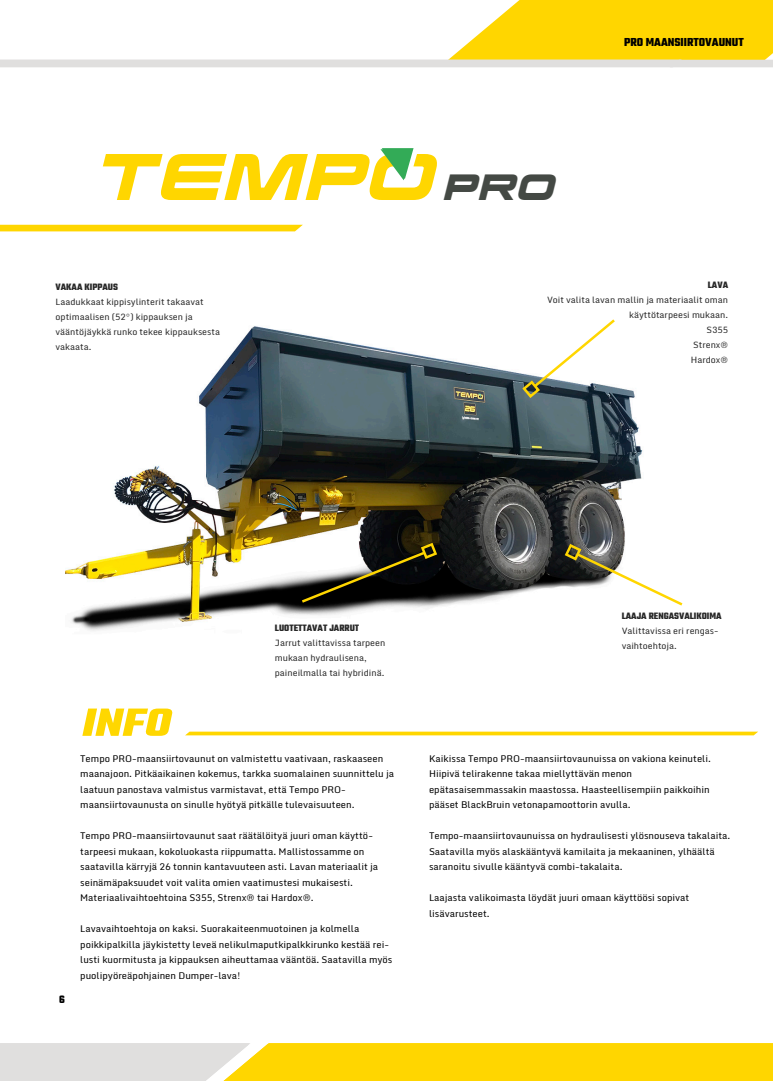
<style>
.page{position:relative;width:773px;height:1081px;background:#fff}
.page>*{position:absolute;margin:0;border:0;box-sizing:border-box;transform-origin:0 0}
.t1{font:italic 700 42.5px "Teko";color:#ffd700;scale:1.2 1}
.t2{font:italic 700 32.12px "Korataki Rg";color:#444944}
.t3{font:700 12.5px "Teko";color:#000}
.t4{font:700 11.62px "Teko";color:#000}
.t5{font:700 10px "Teko";color:#272727}
.t6{font:9.25px/15.5px "Monda";color:#000}
.t7{font:8.75px/15px "Monda";color:#272727}
</style>
<div class="page">
<img style="left:66px;top:326px;width:577px;height:305px">
<div style="left:0;top:225px;width:303px;height:6px;background:#ffd600"></div>
<svg style="left:185px;top:731px;width:573px;height:4px;background:#ffdc2a"></svg>
<svg style="left:103px;top:148px;width:334px;height:52px"></svg>
<svg style="left:0;top:1043px;width:772px;height:38px;background:#f5d947"></svg>
<svg style="left:299px;top:541px;width:139px;height:64px"></svg>
<svg style="left:563px;top:542px;width:120px;height:66px"></svg>
<svg style="left:520px;top:319px;width:97px;height:81px"></svg>
<svg style="left:0;top:0;width:772px;height:67px"></svg>
<p class="t5" style="left:56px;top:281px;width:64px">VAKAA KIPPAUS</p>
<p class="t7" style="left:56px;top:295px;width:166px">Laadukkaat kippisylinterit takaavat optimaalisen (52°) kippauksen ja vääntöjäykkä runko tekee kippauksesta vakaata.</p>
<p class="t2" style="left:444px;top:168px;width:114px">PRO</p>
<p class="t3" style="left:624px;top:34px;width:121px">PRO MAANSIIRTOVAUNUT</p>
<p class="t5" style="left:707px;top:278px;width:22px">LAVA</p>
<p class="t7" style="left:547px;top:292px;width:182px;text-align:right">Voit valita lavan mallin ja materiaalit oman käyttötarpeesi mukaan.</p>
<p class="t7" style="left:706px;top:322px;width:23px">S355</p>
<p class="t7" style="left:693px;top:337px;width:36px">Strenx®</p>
<p class="t7" style="left:690px;top:352px;width:39px">Hardox®</p>
<p class="t4" style="left:59px;top:992px;width:7px">6</p>
<p class="t1" style="left:80px;top:695px;width:86px">INFO</p>
<p class="t5" style="left:275px;top:621px;width:86px">LUOTETTAVAT JARRUT</p>
<p class="t7" style="left:275px;top:635px;width:112px">Jarrut valittavissa tarpeen</p>
<p class="t7" style="left:275px;top:650px;width:93px">mukaan hydraulisena,</p>
<p class="t7" style="left:275px;top:665px;width:111px">paineilmalla tai hybridinä.</p>
<p class="t6" style="left:80px;top:751px;width:315px">Tempo PRO-maansiirtovaunut on valmistettu vaativaan, raskaaseen maanajoon. Pitkäaikainen kokemus, tarkka suomalainen suunnittelu ja laatuun panostava valmistus varmistavat, että Tempo PRO-</p>
<p class="t6" style="left:80px;top:797px;width:276px">maansiirtovaunusta on sinulle hyötyä pitkälle tulevaisuuteen.</p>
<p class="t6" style="left:80px;top:828px;width:299px">Tempo PRO-maansiirtovaunut saat räätälöityä juuri oman käyttö&shy;tarpeesi mukaan, kokoluokasta riippumatta. Mallistossamme on saatavilla kärryjä 26 tonnin kantavuuteen asti. Lavan materiaalit ja seinämäpaksuudet voit valita omien vaatimustesi mukaisesti.<br>Materiaalivaihtoehtoina S355, Strenx® tai Hardox®.</p>
<p class="t6" style="left:80px;top:921px;width:280px">Lavavaihtoehtoja on kaksi. Suorakaiteenmuotoinen ja kolmella</p>
<p class="t6" style="left:80px;top:937px;width:313px">poikkipalkilla jäykistetty leveä nelikulmaputkipalkkirunko kestää rei&shy;lusti kuormitusta ja kippauksen aiheuttamaa vääntöä. Saatavilla myös puolipyöreäpohjainen Dumper-lava!</p>
<p class="t5" style="left:621px;top:610px;width:101px">LAAJA RENGASVALIKOIMA</p>
<p class="t7" style="left:621px;top:624px;width:98px">Valittavissa eri rengas-</p>
<p class="t7" style="left:621px;top:639px;width:57px">vaihtoehtoja.</p>
<p class="t6" style="left:429px;top:751px;width:283px">Kaikissa Tempo PRO-maansiirtovaunuissa on vakiona keinuteli.</p>
<p class="t6" style="left:429px;top:766px;width:204px">Hiipivä telirakenne takaa miellyttävän menon</p>
<p class="t6" style="left:429px;top:782px;width:282px">epätasaisemmassakin maastossa. Haasteellisempiin paikkoihin</p>
<p class="t6" style="left:429px;top:797px;width:203px">pääset BlackBruin vetonapamoottorin avulla.</p>
<p class="t6" style="left:429px;top:828px;width:303px">Tempo-maansiirtovaunuissa on hydraulisesti ylösnouseva takalaita.</p>
<p class="t6" style="left:429px;top:844px;width:287px">Saatavilla myös alaskääntyvä kamilaita ja mekaaninen, ylhäältä</p>
<p class="t6" style="left:429px;top:859px;width:195px">saranoitu sivulle kääntyvä combi-takalaita.</p>
<p class="t6" style="left:429px;top:890px;width:262px">Laajasta valikoimasta löydät juuri omaan käyttöösi sopivat</p>
<p class="t6" style="left:429px;top:906px;width:62px">lisävarusteet.</p>
</div>
